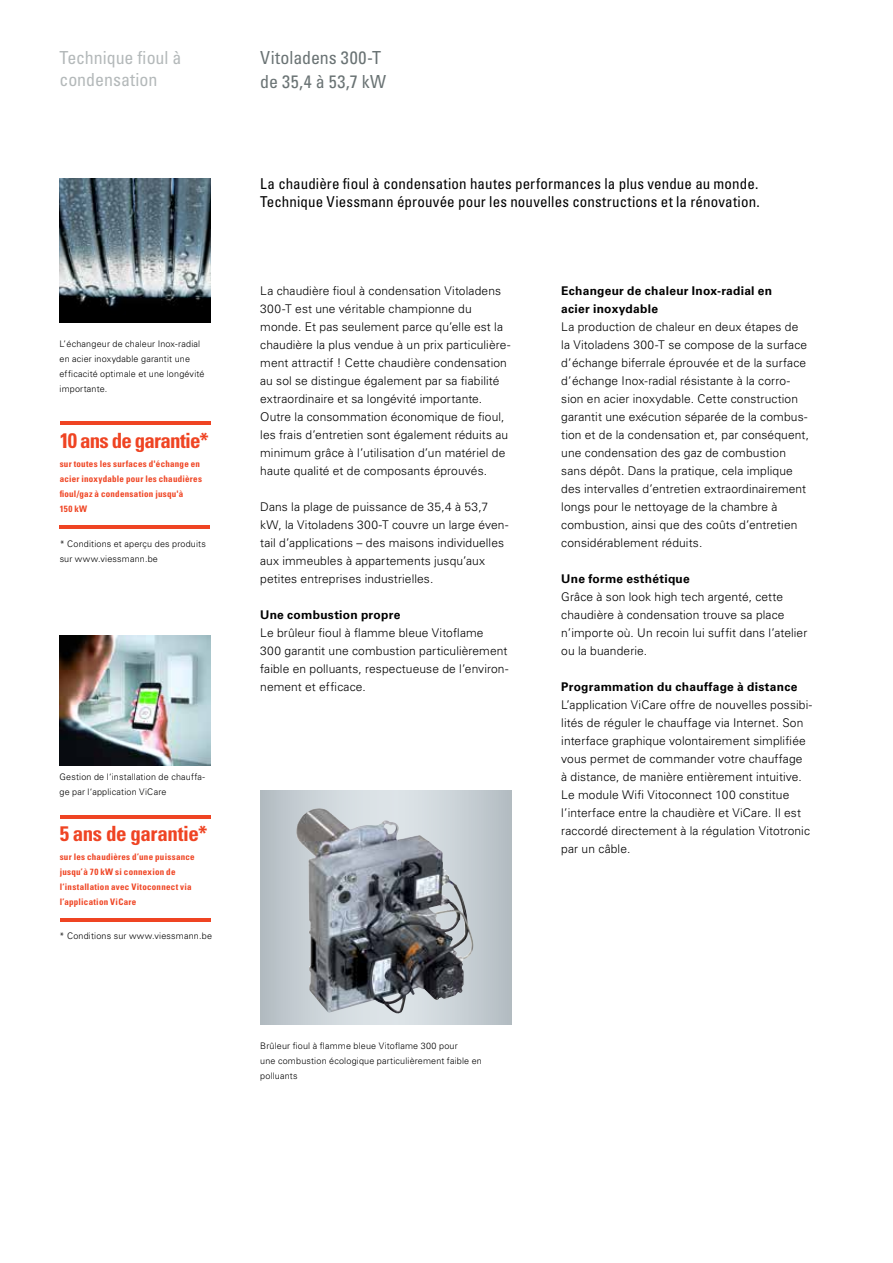
<style>
.page{position:relative;width:893px;height:1263px;background:#fff}
.page>*{position:absolute;margin:0;border:0;box-sizing:border-box;transform-origin:0 0}
.t1{font:700 condensed 21px "Univers LT Std";letter-spacing:-.025em;color:#ef4423}
.t2{font:condensed 18px/24px "Univers LT Std";letter-spacing:.015em;color:#6a7374}
.t3{font:condensed 18px/21.6px "Univers LT Std";color:#b4b9ba}
.t4{font:condensed 15px/18px "Univers LT Std";letter-spacing:.01em;color:#000}
.t5{font:300 12px/18px "Univers LT Std";letter-spacing:.01em;color:#000}
.t6{font:700 12px/18px "Univers LT Std";letter-spacing:.02em;color:#000}
.t7{font:300 9px/15px "Univers LT Std";letter-spacing:.02em;color:#000}
.t8{font:700 condensed 9px/15px "Univers LT Std";letter-spacing:.025em;color:#ef4423}
</style>
<div class="page">
<img style="left:60px;top:179px;width:150px;height:144px">
<svg style="left:260px;top:791px;width:251px;height:234px;background:#c0c8cd"></svg>
<img style="left:295px;top:809px;width:179px;height:205px">
<hr style="left:60px;top:421px;width:150px;height:4px;background:#ef4423">
<hr style="left:60px;top:525px;width:150px;height:4px;background:#ef4423">
<hr style="left:60px;top:815px;width:150px;height:3px;background:#ef4423">
<hr style="left:60px;top:918px;width:150px;height:4px;background:#ef4423">
<img style="left:60px;top:636px;width:150px;height:129px">
<h2 class="t3" style="left:60px;top:47px;width:124px">Technique fioul à condensation</h2>
<h2 class="t2" style="left:260px;top:45px;width:128px">Vitoladens 300-T de 35,4 à 53,7 kW</h2>
<p class="t7" style="left:60px;top:336px;width:147px">L’échangeur de chaleur Inox-radial en acier inoxydable garantit une efficacité optimale et une longévité importante.</p>
<h1 class="t1" style="left:60px;top:427px;width:150px">10 ans de garantie*</h1>
<p class="t8" style="left:60px;top:456px;width:144px">sur toutes les surfaces d'échange en acier inoxydable pour les chaudières fioul/gaz à condensation jusqu'à<br>150 kW</p>
<p class="t7" style="left:60px;top:536px;width:148px">* Conditions et aperçu des produits sur www.viessmann.be</p>
<p class="t7" style="left:60px;top:769px;width:147px">Gestion de l‘installation de chauffa&shy;ge par l‘application ViCare</p>
<h1 class="t1" style="left:60px;top:821px;width:149px">5 ans de garantie*</h1>
<p class="t8" style="left:60px;top:850px;width:137px">sur les chaudières d’une puissance jusqu’à 70 kW si connexion de l‘installation avec Vitoconnect via l’application ViCare</p>
<p class="t7" style="left:60px;top:928px;width:154px">* Conditions sur www.viessmann.be</p>
<p class="t4" style="left:260px;top:175px;width:501px">La chaudière fioul à condensation hautes performances la plus vendue au monde.<br>Technique Viessmann éprouvée pour les nouvelles constructions et la rénovation.</p>
<p class="t5" style="left:260px;top:282px;width:252px">La chaudière fioul à condensation Vitoladens 300-T est une véritable championne du monde. Et pas seulement parce qu’elle est la chaudière la plus vendue à un prix particulière&shy;ment attractif ! Cette chaudière condensation au sol se distingue également par sa fiabilité extraordinaire et sa longévité importante.<br>Outre la consommation économique de fioul, les frais d’entretien sont également réduits au minimum grâce à l’utilisation d’un matériel de haute qualité et de composants éprouvés.</p>
<p class="t5" style="left:260px;top:498px;width:250px">Dans la plage de puissance de 35,4 à 53,7 kW, la Vitoladens 300-T couvre un large éven&shy;tail d’applications – des maisons individuelles aux immeubles à appartements jusqu’aux petites entreprises industrielles.</p>
<p class="t6" style="left:260px;top:606px;width:142px">Une combustion propre</p>
<p class="t5" style="left:260px;top:624px;width:250px">Le brûleur fioul à flamme bleue Vitoflame<br>300 garantit une combustion particulièrement faible en polluants, respectueuse de l’environ&shy;nement et efficace.</p>
<p class="t6" style="left:561px;top:282px;width:212px">Echangeur de chaleur Inox-radial en acier inoxydable</p>
<p class="t5" style="left:561px;top:318px;width:249px">La production de chaleur en deux étapes de la Vitoladens 300-T se compose de la surface d’échange biferrale éprouvée et de la surface d’échange Inox-radial résistante à la corro&shy;sion en acier inoxydable. Cette construction garantit une exécution séparée de la combus&shy;tion et de la condensation et, par conséquent, une condensation des gaz de combustion sans dépôt. Dans la pratique, cela implique des intervalles d’entretien extraordinairement longs pour le nettoyage de la chambre à combustion, ainsi que des coûts d’entretien considérablement réduits.</p>
<p class="t6" style="left:561px;top:570px;width:130px">Une forme esthétique</p>
<p class="t5" style="left:561px;top:588px;width:248px">Grâce à son look high tech argenté, cette chaudière à condensation trouve sa place n’importe où. Un recoin lui suffit dans l’atelier ou la buanderie.</p>
<p class="t6" style="left:561px;top:678px;width:238px">Programmation du chauffage à distance</p>
<p class="t5" style="left:561px;top:696px;width:252px">L’application ViCare offre de nouvelles possibi&shy;lités de réguler le chauffage via Internet. Son interface graphique volontairement simplifiée vous permet de commander votre chauffage<br>à distance, de manière entièrement intuitive.<br>Le module Wifi Vitoconnect 100 constitue l’interface entre la chaudière et ViCare. Il est raccordé directement à la régulation Vitotronic par un câble.</p>
<p class="t7" style="left:260px;top:1038px;width:223px">Brûleur fioul à flamme bleue Vitoflame 300 pour<br>une combustion écologique particulièrement faible en polluants</p>
</div>
